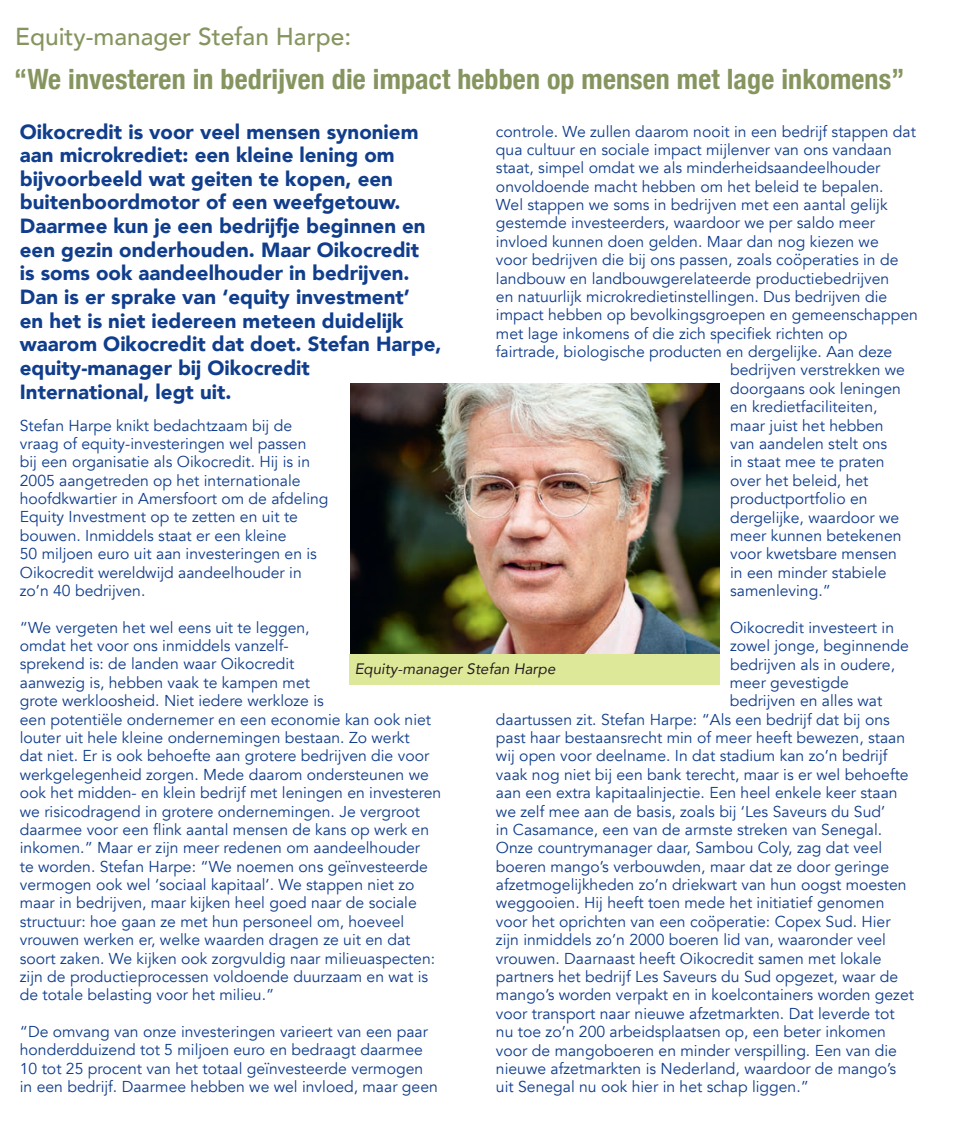
<style>
.page{position:relative;width:968px;height:1141px;background:#fff}
.page>*{position:absolute;margin:0;border:0;box-sizing:border-box;transform-origin:0 0}
.t1{font:700 condensed 28px "Helvetica Neue";letter-spacing:.005em;color:#86955f}
.t2{font:500 24.5px "Avenir";color:#86955f}
.t3{font:900 20.47px/23.6px "Avenir";color:#103d8c}
.t4{font:15.75px/18.4px "Avenir";color:#103d8c}
.t5{font:italic 15.05px "Avenir";color:#231f20}
</style>
<div class="page">
<img style="left:350px;top:384px;width:369px;height:270px">
<div style="left:349px;top:654px;width:370px;height:31px;background:#dee899"></div>
<p class="t2" style="left:15px;top:15px;width:337px">Equity-manager Stefan Harpe:</p>
<p class="t1" style="left:14px;top:56px;width:891px">“We investeren in bedrijven die impact hebben op mensen met lage inkomens”</p>
<p class="t4" style="left:496px;top:122px;width:421px">controle. We zullen daarom nooit in een bedrijf stappen dat</p>
<p class="t4" style="left:496px;top:141px;width:397px">qua cultuur en sociale impact mijlenver van ons vandaan</p>
<p class="t4" style="left:496px;top:159px;width:386px">staat, simpel omdat we als minderheidsaandeelhouder</p>
<p class="t4" style="left:496px;top:177px;width:389px">onvoldoende macht hebben om het beleid te bepalen.</p>
<p class="t4" style="left:496px;top:196px;width:393px">Wel stappen we soms in bedrijven met een aantal gelijk</p>
<p class="t4" style="left:496px;top:214px;width:380px">gestemde investeerders, waardoor we per saldo meer</p>
<p class="t4" style="left:496px;top:232px;width:384px">invloed kunnen doen gelden. Maar dan nog kiezen we</p>
<p class="t4" style="left:496px;top:251px;width:404px">voor bedrijven die bij ons passen, zoals coöperaties in de</p>
<p class="t4" style="left:496px;top:269px;width:395px">landbouw en landbouwgerelateerde productiebedrijven</p>
<p class="t4" style="left:496px;top:288px;width:393px">en natuurlijk microkredietinstellingen. Dus bedrijven die</p>
<p class="t4" style="left:496px;top:306px;width:423px">impact hebben op bevolkingsgroepen en gemeenschappen</p>
<p class="t4" style="left:496px;top:324px;width:353px">met lage inkomens of die zich specifiek richten op</p>
<p class="t4" style="left:496px;top:343px;width:398px">fairtrade, biologische producten en dergelijke. Aan deze</p>
<p class="t4" style="left:730px;top:361px;width:176px">bedrijven verstrekken we</p>
<p class="t4" style="left:730px;top:379px;width:172px">doorgaans ook leningen</p>
<p class="t4" style="left:730px;top:398px;width:149px">en kredietfaciliteiten,</p>
<p class="t4" style="left:730px;top:416px;width:155px">maar juist het hebben</p>
<p class="t4" style="left:730px;top:435px;width:158px">van aandelen stelt ons</p>
<p class="t4" style="left:730px;top:453px;width:156px">in staat mee te praten</p>
<p class="t4" style="left:730px;top:471px;width:140px">over het beleid, het</p>
<p class="t4" style="left:730px;top:490px;width:139px">productportfolio en</p>
<p class="t4" style="left:730px;top:508px;width:170px">dergelijke, waardoor we</p>
<p class="t4" style="left:730px;top:527px;width:173px">meer kunnen betekenen</p>
<p class="t4" style="left:730px;top:545px;width:168px">voor kwetsbare mensen</p>
<p class="t4" style="left:730px;top:563px;width:158px">in een minder stabiele</p>
<p class="t4" style="left:730px;top:582px;width:102px">samenleving.”</p>
<p class="t4" style="left:730px;top:618px;width:165px">Oikocredit investeert in</p>
<p class="t4" style="left:730px;top:637px;width:180px">zowel jonge, beginnende</p>
<p class="t4" style="left:730px;top:655px;width:166px">bedrijven als in oudere,</p>
<p class="t4" style="left:729px;top:674px;width:120px">meer gevestigde</p>
<p class="t4" style="left:729px;top:692px;width:154px">bedrijven en alles wat</p>
<p class="t4" style="left:496px;top:710px;width:395px">daartussen zit. Stefan Harpe: “Als een bedrijf dat bij ons</p>
<p class="t4" style="left:496px;top:729px;width:410px">past haar bestaansrecht min of meer heeft bewezen, staan</p>
<p class="t4" style="left:496px;top:747px;width:393px">wij open voor deelname. In dat stadium kan zo’n bedrijf</p>
<p class="t4" style="left:496px;top:765px;width:414px">vaak nog niet bij een bank terecht, maar is er wel behoefte</p>
<p class="t4" style="left:496px;top:784px;width:403px">aan een extra kapitaalinjectie. Een heel enkele keer staan</p>
<p class="t4" style="left:496px;top:802px;width:390px">we zelf mee aan de basis, zoals bij ‘Les Saveurs du Sud’</p>
<p class="t4" style="left:496px;top:821px;width:388px">in Casamance, een van de armste streken van Senegal.</p>
<p class="t4" style="left:496px;top:839px;width:387px">Onze countrymanager daar, Sambou Coly, zag dat veel</p>
<p class="t4" style="left:496px;top:857px;width:394px">boeren mango’s verbouwden, maar dat ze door geringe</p>
<p class="t4" style="left:496px;top:876px;width:412px">afzetmogelijkheden zo’n driekwart van hun oogst moesten</p>
<p class="t4" style="left:496px;top:894px;width:390px">weggooien. Hij heeft toen mede het initiatief genomen</p>
<p class="t4" style="left:496px;top:913px;width:396px">voor het oprichten van een coöperatie: Copex Sud. Hier</p>
<p class="t4" style="left:496px;top:931px;width:391px">zijn inmiddels zo’n 2000 boeren lid van, waaronder veel</p>
<p class="t4" style="left:496px;top:949px;width:387px">vrouwen. Daarnaast heeft Oikocredit samen met lokale</p>
<p class="t4" style="left:496px;top:968px;width:403px">partners het bedrijf Les Saveurs du Sud opgezet, waar de</p>
<p class="t4" style="left:496px;top:986px;width:419px">mango’s worden verpakt en in koelcontainers worden gezet</p>
<p class="t4" style="left:496px;top:1004px;width:400px">voor transport naar nieuwe afzetmarkten. Dat leverde tot</p>
<p class="t4" style="left:496px;top:1023px;width:391px">nu toe zo’n 200 arbeidsplaatsen op, een beter inkomen</p>
<p class="t4" style="left:496px;top:1041px;width:402px">voor de mangoboeren en minder verspilling. Een van die</p>
<p class="t4" style="left:496px;top:1060px;width:401px">nieuwe afzetmarkten is Nederland, waardoor de mango’s</p>
<p class="t4" style="left:496px;top:1078px;width:314px">uit Senegal nu ook hier in het schap liggen.”</p>
<p class="t3" style="left:20px;top:119px;width:423px">Oikocredit is voor veel mensen synoniem aan microkrediet: een kleine lening om bijvoorbeeld wat geiten te kopen, een buitenboordmotor of een weefgetouw.<br>Daarmee kun je een bedrijfje beginnen en een gezin onderhouden. Maar Oikocredit<br>is soms ook aandeelhouder in bedrijven.<br>Dan is er sprake van ‘equity investment’<br>en het is niet iedereen meteen duidelijk waarom Oikocredit dat doet. Stefan Harpe, equity-manager bij Oikocredit International, legt uit.</p>
<p class="t4" style="left:20px;top:416px;width:310px">Stefan Harpe knikt bedachtzaam bij de vraag of equity-investeringen wel passen<br>bij een organisatie als Oikocredit. Hij is in 2005 aangetreden op het internationale hoofdkwartier in Amersfoort om de afdeling Equity Investment op te zetten en uit te bouwen. Inmiddels staat er een kleine</p>
<p class="t4" style="left:20px;top:545px;width:298px">50 miljoen euro uit aan investeringen en is<br>Oikocredit wereldwijd aandeelhouder in</p>
<p class="t4" style="left:20px;top:582px;width:127px">zo’n 40 bedrijven.</p>
<p class="t4" style="left:20px;top:618px;width:423px">“We vergeten het wel eens uit te leggen,<br>omdat het voor ons inmiddels vanzelf-<br>sprekend is: de landen waar Oikocredit<br>aanwezig is, hebben vaak te kampen met<br>grote werkloosheid. Niet iedere werkloze is<br>een potentiële ondernemer en een economie kan ook niet louter uit hele kleine ondernemingen bestaan. Zo werkt<br>dat niet. Er is ook behoefte aan grotere bedrijven die voor werkgelegenheid zorgen. Mede daarom ondersteunen we ook het midden- en klein bedrijf met leningen en investeren we risicodragend in grotere ondernemingen. Je vergroot daarmee voor een flink aantal mensen de kans op werk en inkomen.” Maar er zijn meer redenen om aandeelhouder<br>te worden. Stefan Harpe: “We noemen ons geïnvesteerde vermogen ook wel ‘sociaal kapitaal’. We stappen niet zo maar in bedrijven, maar kijken heel goed naar de sociale structuur: hoe gaan ze met hun personeel om, hoeveel vrouwen werken er, welke waarden dragen ze uit en dat soort zaken. We kijken ook zorgvuldig naar milieuaspecten: zijn de productieprocessen voldoende duurzaam en wat is de totale belasting voor het milieu.”</p>
<p class="t4" style="left:20px;top:1023px;width:409px">“De omvang van onze investeringen varieert van een paar honderdduizend tot 5 miljoen euro en bedraagt daarmee<br>10 tot 25 procent van het totaal geïnvesteerde vermogen</p>
<p class="t4" style="left:20px;top:1078px;width:419px">in een bedrijf. Daarmee hebben we wel invloed, maar geen</p>
<p class="t5" style="left:354px;top:660px;width:202px">Equity-manager Stefan Harpe</p>
</div>
